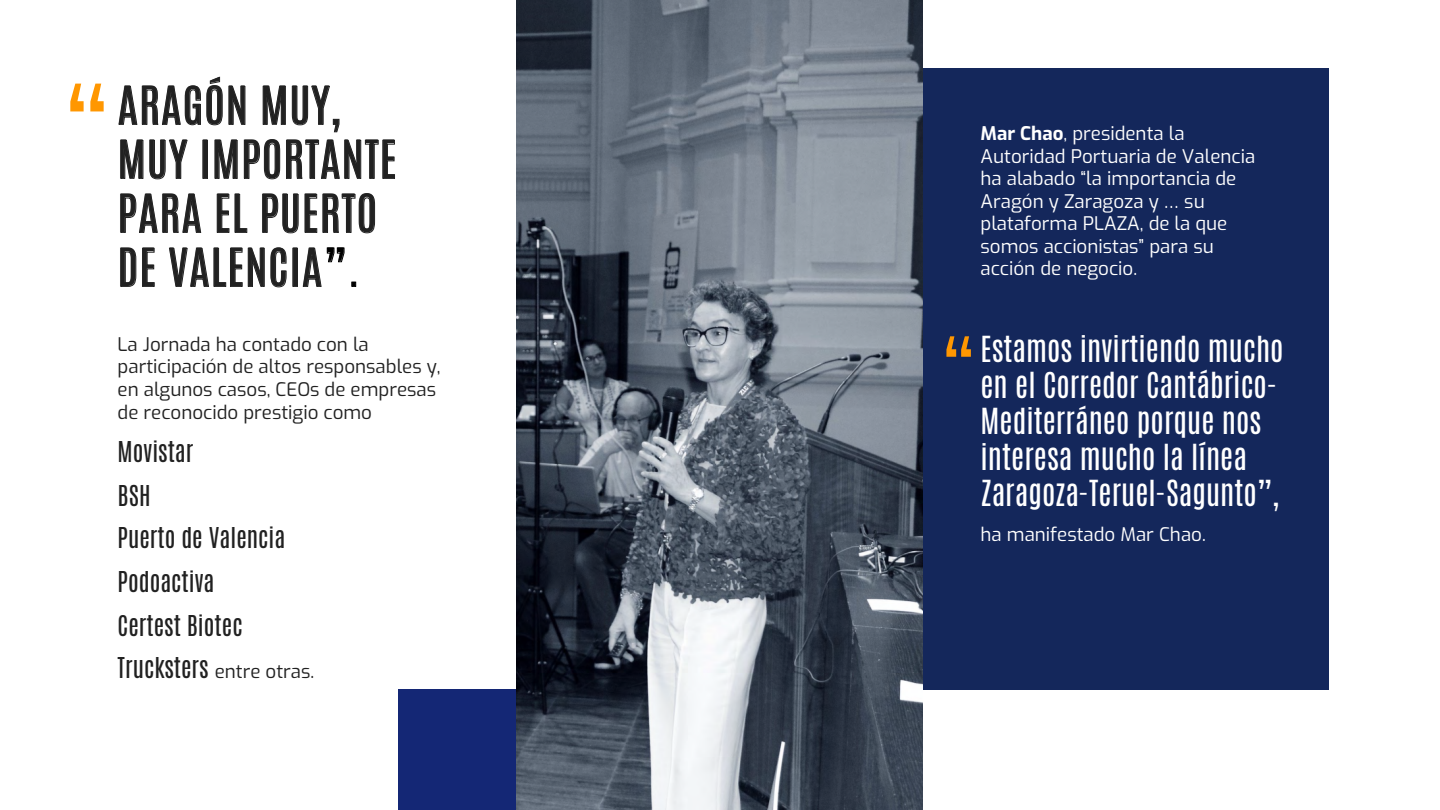
<style>
.page{position:relative;width:1440px;height:810px;background:#fff}
.page>*{position:absolute;margin:0;border:0;box-sizing:border-box;transform-origin:0 0}
.t1{font:90px "Antonio";color:#ff9701}
.t2{font:66px "Antonio";color:#ff9701}
.t3{font:44.1px/54px "Antonio";letter-spacing:.02em;color:#212121}
.t4{font:30px/36px "Antonio";color:#fff}
.t5{font:24px/43.3px "Antonio";color:#212121}
.t6{font:18.75px/22.5px "Exo";color:#fff}
.t7{font:18.75px/22.5px "Exo";color:#212121}
.s1{color:#000}
.s2{font-family:"Antonio";font-size:24px}
.s3{font-weight:700}
</style>
<div class="page">
<div style="left:923px;top:69px;width:405px;height:621px;background:#14275b"></div>
<div style="left:399px;top:690px;width:120px;height:120px;background:#142775"></div>
<img style="left:517px;top:0;width:406px;height:810px">
<h1 class="t1" style="left:63px;top:57px;width:47px">“</h1>
<h3 class="t3" style="left:118px;top:79px;width:281px">ARAGÓN MUY,<br>MUY IMPORTANTE<br>PARA EL PUERTO<br>DE VALENCIA<span class="s1">”.</span></h3>
<p class="t7" style="left:118px;top:332px;width:325px">La Jornada ha contado con la participación de altos responsables y, en algunos casos, CEOs de empresas de reconocido prestigio como</p>
<p class="t5" style="left:118px;top:431px;width:169px">Movistar<br>BSH<br>Puerto de Valencia<br>Podoactiva<br>Certest Biotec</p>
<p class="t7" style="left:118px;top:659px;width:198px"><span class="s2">Trucksters</span> entre otras.</p>
<p class="t6" style="left:981px;top:121px;width:276px"><span class="s3">Mar Chao</span>, presidenta la<br>Autoridad Portuaria de Valencia ha alabado “la importancia de<br>Aragón y Zaragoza y … su plataforma PLAZA, de la que somos accionistas” para su acción de negocio.</p>
<h2 class="t2" style="left:941px;top:317px;width:35px">“</h2>
<h3 class="t4" style="left:981px;top:332px;width:305px">Estamos invirtiendo mucho en el Corredor Cantábrico-<br>Mediterráneo porque nos interesa mucho la línea<br>Zaragoza-Teruel-Sagunto”,</h3>
<p class="t6" style="left:981px;top:522px;width:227px">ha manifestado Mar Chao.</p>
</div>
